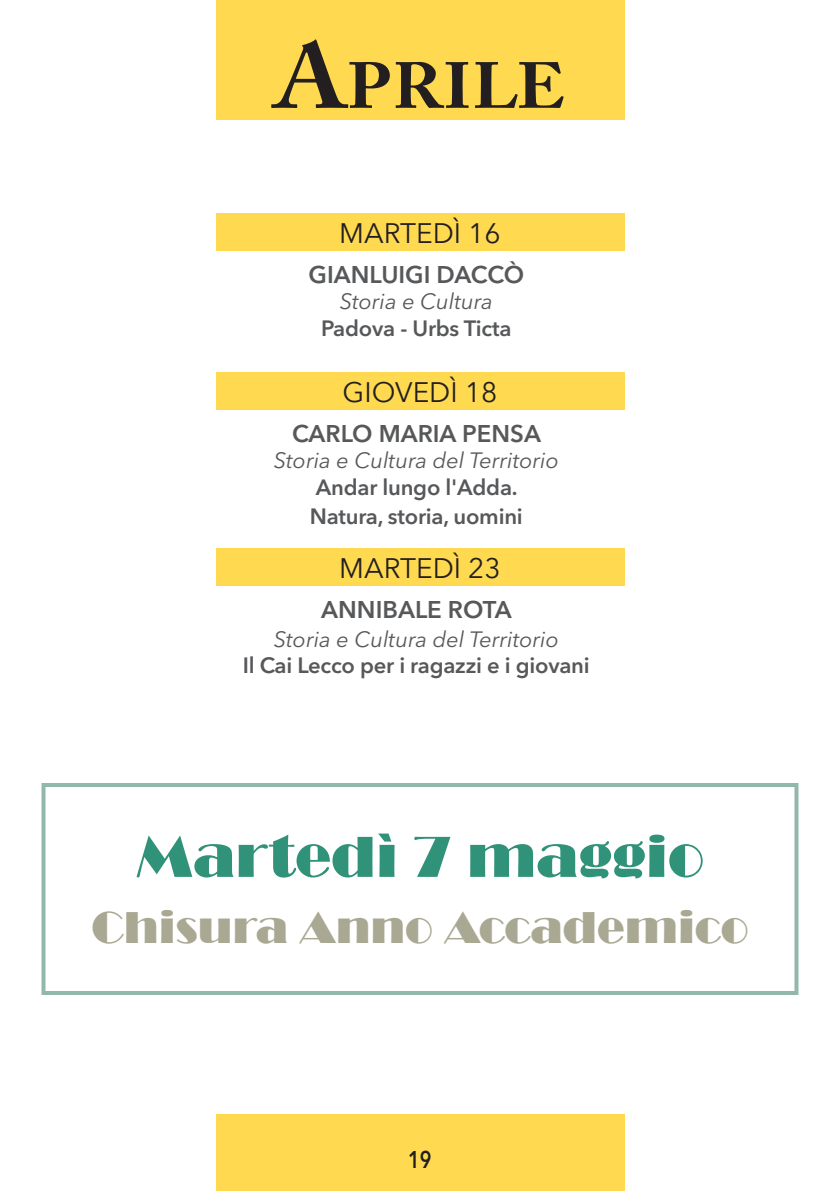
<style>
.page{position:relative;width:840px;height:1191px;background:#fff}
.page>*{position:absolute;margin:0;border:0;box-sizing:border-box;transform-origin:0 0}
.t1{font:700 64.4px "Adobe Caslon Pro";color:#231f20;scale:1.08 1}
.t2{font:60px "Broadway";color:#309278}
.t3{font:46px "Broadway";color:#a9a893}
.t4{font:28px "Avenir Next LT Pro";color:#231f20}
.t5{font:600 24px "Avenir Next LT Pro";color:#57585a}
.t6{font:600 24px "Avenir Next LT Pro";color:#231f20;scale:.8 1}
.t7{font:600 22px/28.8px "Avenir Next LT Pro";letter-spacing:-.01em;color:#57585a}
.t8{font:italic 22px "Avenir Next LT Pro";color:#57585a}
.s1{font-size:92px}
</style>
<div class="page">
<div style="left:215px;top:0;width:409px;height:119px;background:#ffda51"></div>
<div style="left:215px;top:1114px;width:409px;height:77px;background:#ffda51"></div>
<div style="left:215px;top:214px;width:409px;height:37px;background:#ffda51"></div>
<div style="left:215px;top:372px;width:409px;height:38px;background:#ffda51"></div>
<div style="left:215px;top:548px;width:409px;height:38px;background:#ffda51"></div>
<div style="left:41px;top:783px;width:757px;height:212px;border:4px solid #91b8aa"></div>
<h1 class="t1" style="left:275px;top:48px;width:270px"><span class="s1">A</span>prile</h1>
<p class="t4" style="left:339px;top:216px;width:163px">MARTEDÌ 16</p>
<p class="t5" style="left:308px;top:260px;width:217px">GIANLUIGI DACCÒ</p>
<p class="t8" style="left:339px;top:288px;width:155px">Storia e Cultura</p>
<p class="t7" style="left:321px;top:313px;width:191px">Padova - Urbs Ticta</p>
<p class="t4" style="left:342px;top:375px;width:156px">GIOVEDÌ 18</p>
<p class="t5" style="left:292px;top:419px;width:250px">CARLO MARIA PENSA</p>
<p class="t8" style="left:274px;top:447px;width:286px">Storia e Cultura del Territorio</p>
<p class="t7" style="left:310px;top:472px;width:214px">Andar lungo l'Adda.<br>Natura, storia, uomini</p>
<p class="t4" style="left:339px;top:551px;width:163px">MARTEDÌ 23</p>
<p class="t5" style="left:321px;top:595px;width:192px">ANNIBALE ROTA</p>
<p class="t8" style="left:274px;top:626px;width:286px">Storia e Cultura del Territorio</p>
<p class="t7" style="left:243px;top:651px;width:348px">Il Cai Lecco per i ragazzi e i giovani</p>
<h2 class="t2" style="left:136px;top:822px;width:569px">Martedì 7 maggio</h2>
<h3 class="t3" style="left:91px;top:901px;width:658px">Chisura Anno Accademico</h3>
<p class="t6" style="left:408px;top:1144px;width:31px">19</p>
</div>
